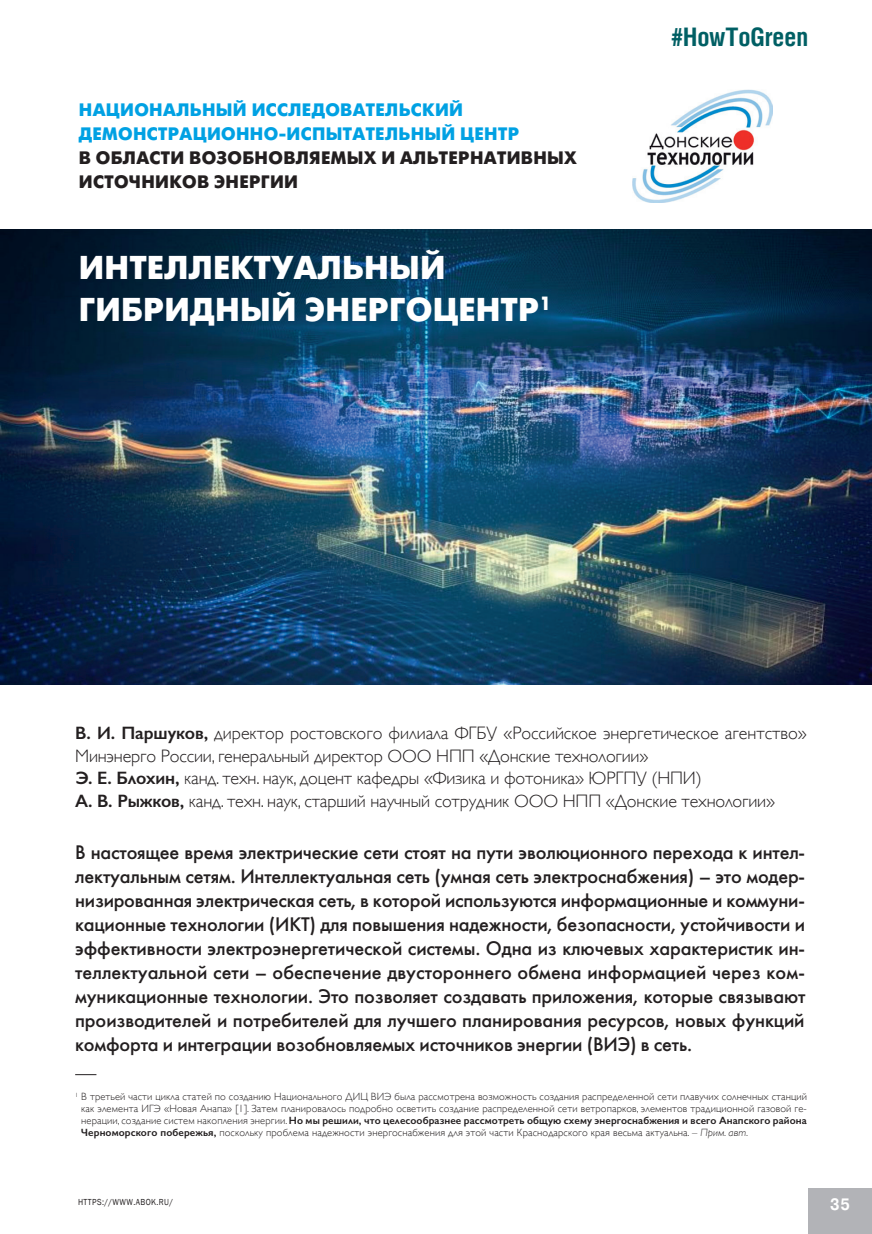
<style>
.page{position:relative;width:872px;height:1234px;background:#fff}
.page>*{position:absolute;margin:0;border:0;box-sizing:border-box;transform-origin:0 0}
._0_Zagolovok{font:700 33px/42px "Futuris C";letter-spacing:.01em;color:#fff}
._0_Zagolovok-2{font:700 25.5px "Helios Cond";color:#005f64}
._0_Main_text{font:19.5px/24px "Futuris C";letter-spacing:-.01em;color:#231f20;text-align:justify}
._0_Main_text-2{font:300 18px/22.5px "Gill Sans";letter-spacing:-.01em;color:#231f20}
._0_Zagolovok-3{font:700 18px/24px "Futuris C";letter-spacing:.02em;color:#00a1e3}
._0_Zagolovok-4{font:700 18px/24px "Futuris C";letter-spacing:.02em;color:#231f20}
.t1{font:700 16.5px "Pragmatica";color:#fff;scale:.89 1}
._0_Main_text-3{font:300 10.5px/12px "Gill Sans";letter-spacing:.01em;color:#231f20;text-align:justify}
.t2{font:9px "Franklin Gothic";letter-spacing:.05em;color:#231f20;scale:.89 1}
.s1{font-weight:600}
.s2{font-style:italic}
</style>
<div class="page">
<div style="left:808px;top:1188px;width:64px;height:45px;background:#b2b3b7"></div>
<svg style="left:75px;top:1074px;width:21px;height:1px"></svg>
<img style="left:1px;top:229px;width:871px;height:455px">
<img style="left:632px;top:89px;width:140px;height:113px">
<p class="_0_Zagolovok-3" style="left:79px;top:98px;width:442px">НАЦИОНАЛЬНЫЙ ИССЛЕДОВАТЕЛЬСКИЙ<br>ДЕМОНСТРАЦИОННО-ИСПЫТАТЕЛЬНЫЙ ЦЕНТР</p>
<p class="_0_Zagolovok-4" style="left:79px;top:146px;width:499px">В ОБЛАСТИ ВОЗОБНОВЛЯЕМЫХ И АЛЬТЕРНАТИВНЫХ<br>ИСТОЧНИКОВ ЭНЕРГИИ</p>
<p class="_0_Zagolovok" style="left:79px;top:247px;width:473px">ИНТЕЛЛЕКТУАЛЬНЫЙ<br>ГИБРИДНЫЙ ЭНЕРГОЦЕНТР<sup>1</sup></p>
<p class="_0_Zagolovok-2" style="left:671px;top:22px;width:138px">#HowToGreen</p>
<p class="_0_Main_text-2" style="left:75px;top:721px;width:733px"><span class="s1">В. И. Паршуков,</span> директор ростовского филиала ФГБУ «Российское энергетическое агентство»<br>Минэнерго России, генеральный директор ООО НПП «Донские технологии»</p>
<p class="_0_Main_text-2" style="left:75px;top:766px;width:628px"><span class="s1">Э. Е. Блохин,</span> канд. техн. наук, доцент кафедры «Физика и фотоника» ЮРГПУ (НПИ)</p>
<p class="_0_Main_text-2" style="left:75px;top:788px;width:701px"><span class="s1">А. В. Рыжков,</span> канд. техн. наук, старший научный сотрудник ООО НПП «Донские технологии»</p>
<p class="_0_Main_text" style="left:75px;top:840px;width:732px">В настоящее время электрические сети стоят на пути эволюционного перехода к интел&shy;лектуальным сетям. Интеллектуальная сеть (умная сеть электроснабжения) – это модер&shy;низированная электрическая сеть, в которой используются информационные и коммуни&shy;кационные технологии (ИКТ) для повышения надежности, безопасности, устойчивости и эффективности электроэнергетической системы. Одна из ключевых характеристик ин&shy;теллектуальной сети – обеспечение двустороннего обмена информацией через ком&shy;муникационные технологии. Это позволяет создавать приложения, которые связывают производителей и потребителей для лучшего планирования ресурсов, новых функций комфорта и интеграции возобновляемых источников энергии (ВИЭ) в сеть.</p>
<p class="_0_Main_text-3" style="left:81px;top:1089px;width:727px;text-indent:-6px"><sup>1</sup> В третьей части цикла статей по созданию Национального ДИЦ ВИЭ была рассмотрена возможность создания распределенной сети плавучих солнечных станций как элемента ИГЭ «Новая Анапа» [1]. Затем планировалось подробно осветить создание распределенной сети ветропарков, элементов традиционной газовой ге&shy;нерации, создание систем накопления энергии. <span class="s1">Но мы решили, что целесообразнее рассмотреть общую схему энергоснабжения и всего Анапского района Черноморского побережья,</span> поскольку проблема надежности энергоснабжения для этой части Краснодарского края весьма актуальна. – <span class="s2">Прим. авт.</span></p>
<p class="t2" style="left:78px;top:1196px;width:108px">HTTPS://WWW.ABOK.RU/</p>
<p class="t1" style="left:830px;top:1193px;width:24px">35</p>
</div>
